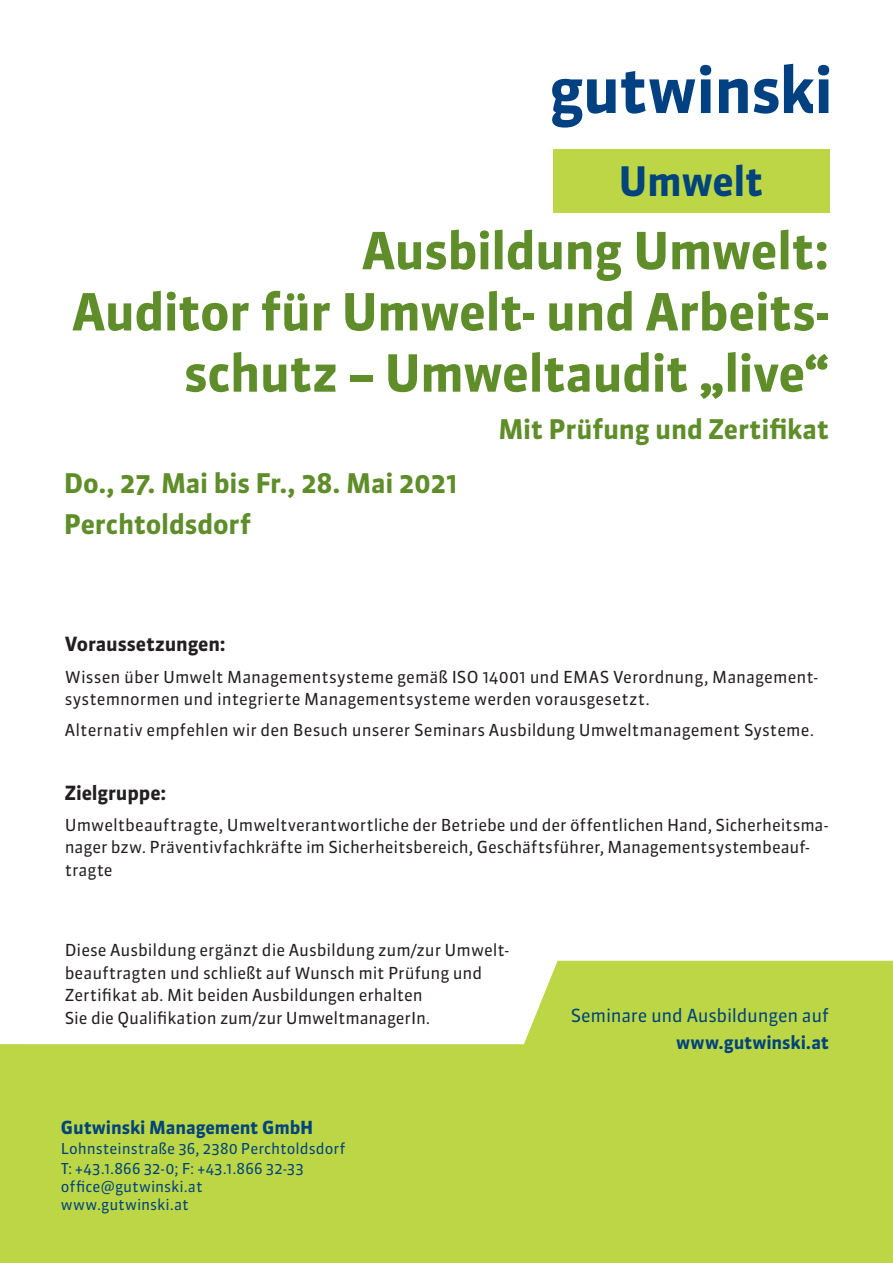
<style>
.page{position:relative;width:893px;height:1263px;background:#fff}
.page>*{position:absolute;margin:0;border:0;box-sizing:border-box;transform-origin:0 0}
.Cover__Seminartitel{font:700 51px/61.2px "Sanuk OT";letter-spacing:-.015em;color:#5f8d2a;text-align:right}
.t1{font:700 40.5px "Sanuk OT";letter-spacing:-.015em;color:#00447b}
.Cover_Details_Head{font:700 27px "Sanuk OT";letter-spacing:-.005em;color:#5f8d2a}
.Cover_Datum_Ort{font:700 27px "Sanuk OT";letter-spacing:-.01em;color:#5f8d2a}
.Cover_Details_Head-2{font:700 19.5px "Sanuk OT";letter-spacing:-.005em;color:#231f20}
.t2{font:700 18px "Sanuk OT";letter-spacing:-.005em;color:#00447b}
.t3{font:18px "Sanuk OT";letter-spacing:-.015em;color:#00447b}
.Cover_Details_FT{font:16.5px/22.5px "Sanuk OT";color:#231f20}
.t4{font:15px/20.1px "Sanuk OT";color:#00447b}
</style>
<div class="page">
<svg style="left:0;top:961px;width:893px;height:302px;fill:#bcd646"></svg>
<svg style="left:552px;top:65px;width:159px;height:63px"></svg>
<svg style="left:719px;top:79px;width:29px;height:34px"></svg>
<svg style="left:754px;top:64px;width:75px;height:50px"></svg>
<div style="left:553px;top:149px;width:276px;height:64px;background:#bcd646"></div>
<h2 class="t1" style="left:619px;top:156px;width:146px">Umwelt</h2>
<p class="Cover__Seminartitel" style="left:362px;top:220px;width:469px">Ausbildung Umwelt:</p>
<p class="Cover__Seminartitel" style="left:72px;top:281px;width:758px">Auditor für Umwelt- und Arbeits&shy;schutz – Umweltaudit „live“</p>
<p class="Cover_Datum_Ort" style="left:498px;top:413px;width:332px">Mit Prüfung und Zertifikat</p>
<p class="Cover_Details_Head" style="left:64px;top:466px;width:396px">Do., 27. Mai bis Fr., 28. Mai 2021</p>
<p class="Cover_Details_Head" style="left:64px;top:507px;width:189px">Perchtoldsdorf</p>
<p class="Cover_Details_Head-2" style="left:65px;top:632px;width:162px">Voraussetzungen:</p>
<p class="Cover_Details_FT" style="left:65px;top:665px;width:755px">Wissen über Umwelt Managementsysteme gemäß ISO 14001 und EMAS Verordnung, Management&shy;systemnormen und integrierte Managementsysteme werden vorausgesetzt.</p>
<p class="Cover_Details_FT" style="left:65px;top:719px;width:751px">Alternativ empfehlen wir den Besuch unserer Seminars Ausbildung Umweltmanagement Systeme.</p>
<p class="Cover_Details_Head-2" style="left:65px;top:781px;width:103px">Zielgruppe:</p>
<p class="Cover_Details_FT" style="left:65px;top:814px;width:765px">Umweltbeauftragte, Umweltverantwortliche der Betriebe und der öffentlichen Hand, Sicherheitsma&shy;nager bzw. Präventivfachkräfte im Sicherheitsbereich, Geschäftsführer, Managementsystembeauf&shy;tragte</p>
<p class="Cover_Details_FT" style="left:65px;top:939px;width:446px">Diese Ausbildung ergänzt die Ausbildung zum/zur Umwelt&shy;beauftragten und schließt auf Wunsch mit Prüfung und Zertifikat ab. Mit beiden Ausbildungen erhalten<br>Sie die Qualifikation zum/zur UmweltmanagerIn.</p>
<p class="t2" style="left:61px;top:1116px;width:254px">Gutwinski Management GmbH</p>
<p class="t4" style="left:61px;top:1138px;width:286px">Lohnsteinstraße 36, 2380 Perchtoldsdorf<br>T: +43.1.866 32-0; F: +43.1.866 32-33</p>
<p class="t4" style="left:61px;top:1177px;width:143px;line-height:18px">office@gutwinski.at www.gutwinski.at</p>
<p class="t3" style="left:571px;top:1004px;width:260px">Seminare und Ausbildungen auf</p>
<p class="t2" style="left:676px;top:1031px;width:154px">www.gutwinski.at</p>
</div>
